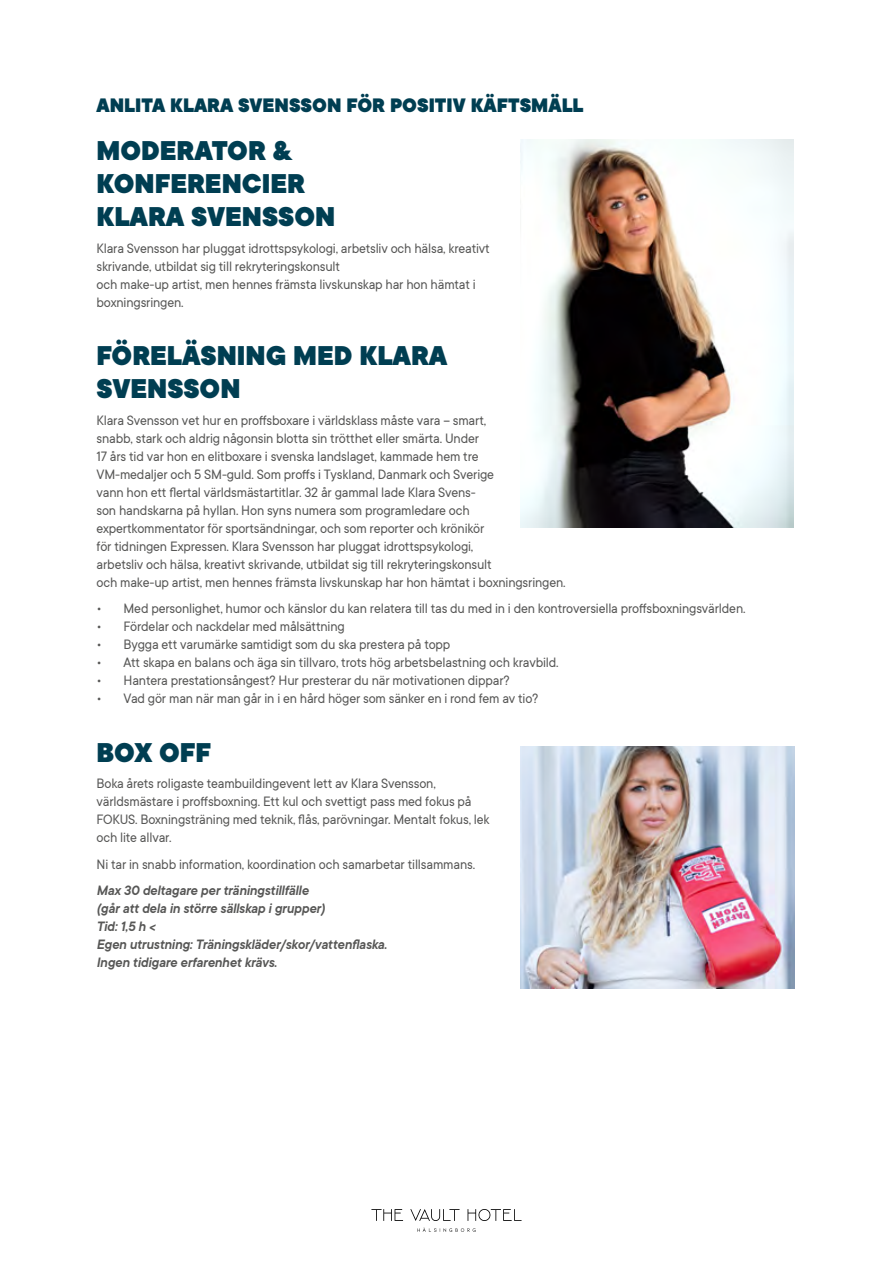
<style>
.page{position:relative;width:893px;height:1263px;background:#fff}
.page>*{position:absolute;margin:0;border:0;box-sizing:border-box;transform-origin:0 0}
.t1{font:900 30px/33px "TT Commons";color:#003e52;scale:.96 1}
.t2{font:900 21.45px "TT Commons";color:#003e52;scale:.96 1}
.t3{font:15px/18px "TT Commons";letter-spacing:-.01em;color:#575756;scale:.96 1}
.t4{font:italic 600 15px/18px "TT Commons";letter-spacing:-.01em;color:#575756;scale:.96 1}
</style>
<div class="page">
<svg style="left:417px;top:1228px;width:59px;height:4px"></svg>
<svg style="left:410px;top:1209px;width:112px;height:12px"></svg>
<svg style="left:371px;top:1209px;width:32px;height:12px"></svg>
<img style="left:521px;top:139px;width:273px;height:388px">
<img style="left:521px;top:746px;width:274px;height:243px">
<h2 class="t2" style="left:97px;top:93px;width:509px">ANLITA KLARA SVENSSON FÖR POSITIV KÄFTSMÄLL</h2>
<h1 class="t1" style="left:97px;top:135px;width:250px">MODERATOR &amp;<br>KONFERENCIER<br>KLARA SVENSSON</h1>
<p class="t3" style="left:97px;top:239px;width:411px">Klara Svensson har pluggat idrottspsykologi, arbetsliv och hälsa, kreativt skrivande, utbildat sig till rekryteringskonsult<br>och make-up artist, men hennes främsta livskunskap har hon hämtat i boxningsringen.</p>
<h1 class="t1" style="left:97px;top:340px;width:367px">FÖRELÄSNING MED KLARA<br>SVENSSON</h1>
<p class="t3" style="left:97px;top:411px;width:490px">Klara Svensson vet hur en proffsboxare i världsklass måste vara – smart,<br>snabb, stark och aldrig någonsin blotta sin trötthet eller smärta. Under<br>17 års tid var hon en elitboxare i svenska landslaget, kammade hem tre<br>VM-medaljer och 5 SM-guld. Som proffs i Tyskland, Danmark och Sverige<br>vann hon ett flertal världsmästartitlar. 32 år gammal lade Klara Svens-<br>son handskarna på hyllan. Hon syns numera som programledare och expertkommentator för sportsändningar, och som reporter och krönikör<br>för tidningen Expressen. Klara Svensson har pluggat idrottspsykologi,<br>arbetsliv och hälsa, kreativt skrivande, utbildat sig till rekryteringskonsult<br>och make-up artist, men hennes främsta livskunskap har hon hämtat i boxningsringen.</p>
<p class="t3" style="left:97px;top:600px;width:678px">• Med personlighet, humor och känslor du kan relatera till tas du med in i den kontroversiella proffsboxningsvärlden.</p>
<p class="t3" style="left:97px;top:618px;width:260px">• Fördelar och nackdelar med målsättning</p>
<p class="t3" style="left:97px;top:636px;width:370px">• Bygga ett varumärke samtidigt som du ska prestera på topp</p>
<p class="t3" style="left:97px;top:654px;width:483px">• Att skapa en balans och äga sin tillvaro, trots hög arbetsbelastning och kravbild.</p>
<p class="t3" style="left:97px;top:672px;width:432px">• Hantera prestationsångest? Hur presterar du när motivationen dippar?</p>
<p class="t3" style="left:97px;top:690px;width:462px">• Vad gör man när man går in i en hård höger som sänker en i rond fem av tio?</p>
<h1 class="t1" style="left:97px;top:736px;width:121px">BOX OFF</h1>
<p class="t3" style="left:97px;top:775px;width:411px">Boka årets roligaste teambuildingevent lett av Klara Svensson, världsmästare i proffsboxning. Ett kul och svettigt pass med fokus på FOKUS. Boxningsträning med teknik, flås, parövningar. Mentalt fokus, lek och lite allvar.</p>
<p class="t3" style="left:97px;top:855px;width:396px">Ni tar in snabb information, koordination och samarbetar tillsammans.</p>
<p class="t4" style="left:97px;top:882px;width:304px">Max 30 deltagare per träningstillfälle<br>(går att dela in större sällskap i grupper)<br>Tid: 1,5 h &lt;<br>Egen utrustning: Träningskläder/skor/vattenflaska.<br>Ingen tidigare erfarenhet krävs.</p>
</div>
